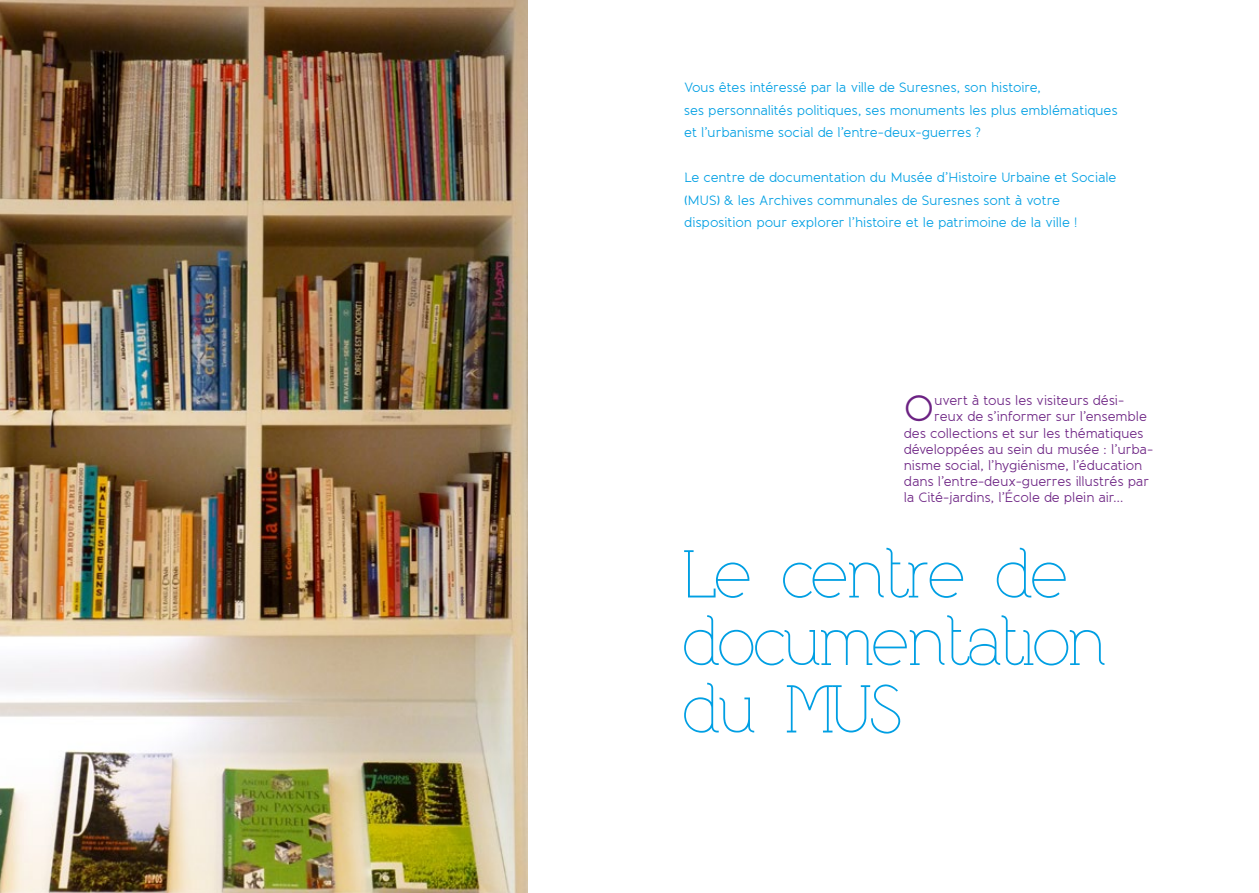
<style>
.page{position:relative;width:1259px;height:893px;background:#fff}
.page>*{position:absolute;margin:0;border:0;box-sizing:border-box;transform-origin:0 0}
.t1{font:67.5px/67.5px "Bigmouth";letter-spacing:-.05em;color:#009fe3}
.t2{font:36.6px "Banda";color:#6c2283}
.t3{font:13.5px/22.5px "Banda";letter-spacing:-.01em;color:#009fe3}
.t4{font:13.5px "Banda";letter-spacing:-.01em;color:#6c2283}
</style>
<div class="page">
<img style="left:0;top:0;width:527px;height:893px">
<p class="t3" style="left:684px;top:76px;width:435px">Vous êtes intéressé par la ville de Suresnes, son histoire,<br>ses personnalités politiques, ses monuments les plus emblématiques et l’urbanisme social de l’entre-deux-guerres ?</p>
<p class="t3" style="left:684px;top:166px;width:434px">Le centre de documentation du Musée d’Histoire Urbaine et Sociale (MUS) &amp; les Archives communales de Suresnes sont à votre disposition pour explorer l’histoire et le patrimoine de la ville !</p>
<h2 class="t2" style="left:904px;top:386px;width:32px">O</h2>
<p class="t4" style="left:934px;top:392px;width:192px">uvert à tous les visiteurs dési-</p>
<p class="t4" style="left:934px;top:408px;width:214px">reux de s’informer sur l’ensemble</p>
<p class="t4" style="left:904px;top:425px;width:241px">des collections et sur les thématiques</p>
<p class="t4" style="left:904px;top:441px;width:251px">développées au sein du musée : l’urba-</p>
<p class="t4" style="left:904px;top:457px;width:240px">nisme social, l’hygiénisme, l’éducation</p>
<p class="t4" style="left:904px;top:473px;width:247px">dans l’entre-deux-guerres illustrés par</p>
<p class="t4" style="left:904px;top:489px;width:221px">la Cité-jardins, l’École de plein air…</p>
<h1 class="t1" style="left:684px;top:546px;width:428px">Le centre de documentation du MUS</h1>
</div>
